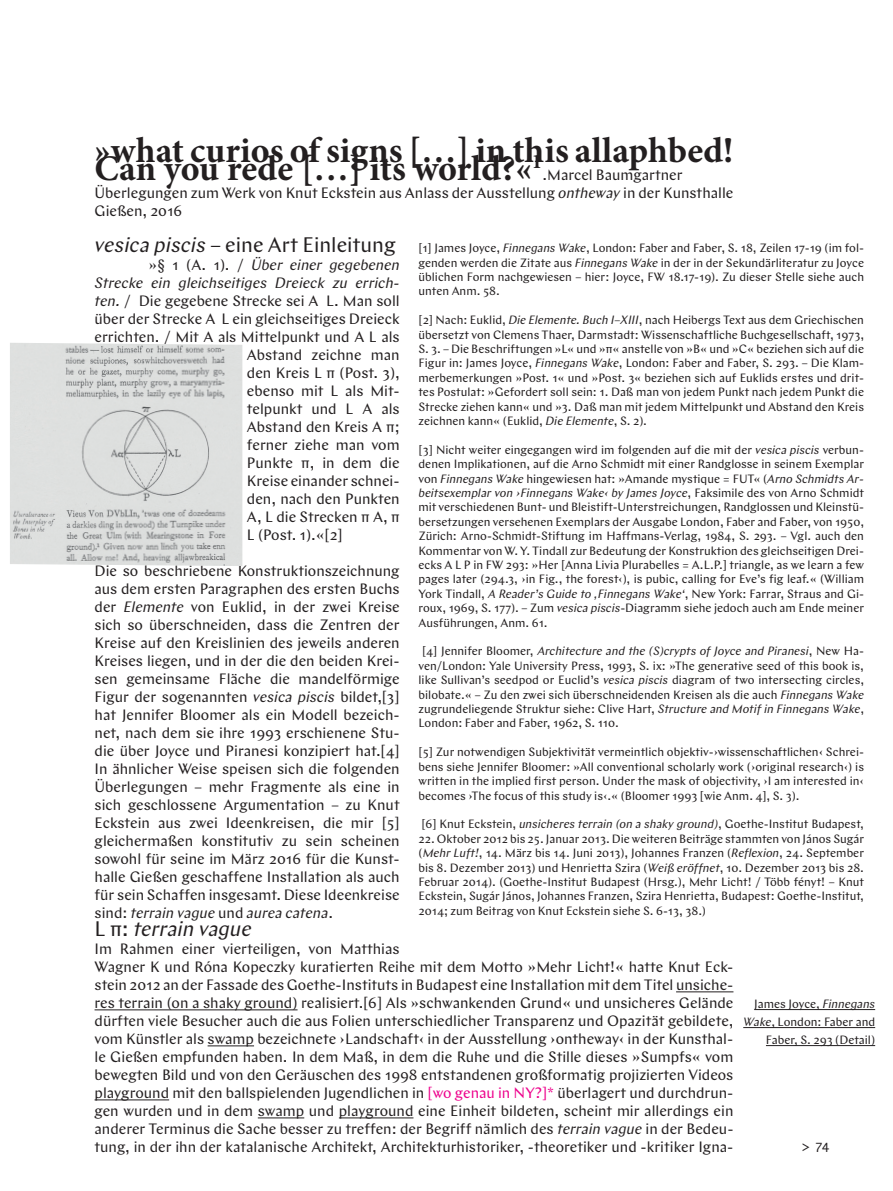
<style>
.page{position:relative;width:893px;height:1191px;background:#fff}
.page>*{position:absolute;margin:0;border:0;box-sizing:border-box;transform-origin:0 0}
.t1{font:700 36px "Minion Pro";color:#231f20}
.t2{font:21px "Chap";color:#231f20}
.t3{font:italic 21px "Chap";color:#231f20}
.t4{font:15px/18px "Chap";color:#231f20}
.t5{font:italic 15px "Chap";color:#231f20}
.t6{font:12px/14.4px "Chap";color:#231f20;text-align:justify}
.t7{font:12px "Monaco";color:#231f20}
.s1{font-style:italic}
.s2{font-style:normal}
.s3{color:#ed028c}
.s4{font-family:"Chap";font-size:18px}
</style>
<div class="page">
<hr style="left:676px;top:991px;width:57px;height:1px;background:#231f20">
<hr style="left:95px;top:1009px;width:203px;height:1px;background:#231f20">
<hr style="left:208px;top:1045px;width:46px;height:1px;background:#231f20">
<hr style="left:95px;top:1099px;width:74px;height:1px;background:#231f20">
<hr style="left:258px;top:1117px;width:46px;height:1px;background:#231f20">
<hr style="left:339px;top:1117px;width:74px;height:1px;background:#231f20">
<hr style="left:754px;top:1009px;width:121px;height:1px;background:#231f20">
<hr style="left:743px;top:1027px;width:132px;height:1px;background:#231f20">
<hr style="left:766px;top:1045px;width:109px;height:1px;background:#231f20">
<img style="left:10px;top:343px;width:232px;height:223px">
<h1 class="t1" style="left:95px;top:125px;width:640px">»what curios of signs […] in this allaphbed!</h1>
<h1 class="t1" style="left:95px;top:143px;width:449px">Can you rede […] its world?«<sup>1</sup></h1>
<p class="t4" style="left:95px;top:166px;width:640px;text-indent:448px">.Marcel Baumgartner<br>Überlegungen zum Werk von Knut Eckstein aus Anlass der Ausstellung <span class="s1">ontheway</span> in der Kunsthalle<br>Gießen, 2016</p>
<h2 class="t2" style="left:95px;top:232px;width:303px"><span class="s1">vesica piscis</span> – eine Art Einleitung</h2>
<p class="t5" style="left:149px;top:256px;width:253px"><span class="s2">»§ 1 (A. 1). /</span> Über einer gegebenen</p>
<p class="t5" style="left:95px;top:274px;width:307px">Strecke ein gleichseitiges Dreieck zu errich-</p>
<p class="t4" style="left:95px;top:292px;width:307px"><span class="s1">ten.</span> / Die gegebene Strecke sei A L. Man soll</p>
<p class="t4" style="left:95px;top:310px;width:307px">über der Strecke A L ein gleichseitiges Dreieck</p>
<p class="t4" style="left:95px;top:328px;width:307px">errichten. / Mit A als Mittelpunkt und A L als</p>
<p class="t4" style="left:247px;top:346px;width:154px">Abstand zeichne man</p>
<p class="t4" style="left:247px;top:364px;width:154px">den Kreis L π (Post. 3),</p>
<p class="t4" style="left:247px;top:382px;width:154px">ebenso mit L als Mit-</p>
<p class="t4" style="left:247px;top:400px;width:154px">telpunkt und L A als</p>
<p class="t4" style="left:247px;top:418px;width:154px">Abstand den Kreis A π;</p>
<p class="t4" style="left:247px;top:436px;width:154px">ferner ziehe man vom</p>
<p class="t4" style="left:247px;top:454px;width:154px">Punkte π, in dem die</p>
<p class="t4" style="left:247px;top:472px;width:154px">Kreise einander schnei-</p>
<p class="t4" style="left:247px;top:490px;width:154px">den, nach den Punkten</p>
<p class="t4" style="left:247px;top:508px;width:154px">A, L die Strecken π A, π</p>
<p class="t4" style="left:247px;top:526px;width:97px">L (Post. 1).«[2]</p>
<p class="t4" style="left:95px;top:562px;width:307px;text-align:justify">Die so beschriebene Konstruktionszeichnung aus dem ersten Paragraphen des ersten Buchs der <span class="s1">Elemente</span> von Euklid, in der zwei Kreise sich so überschneiden, dass die Zentren der Kreise auf den Kreislinien des jeweils anderen Kreises liegen, und in der die den beiden Krei&shy;sen gemeinsame Fläche die mandelförmige Figur der sogenannten <span class="s1">vesica piscis</span> bildet,[3] hat Jennifer Bloomer als ein Modell bezeich&shy;net, nach dem sie ihre 1993 erschienene Stu&shy;die über Joyce und Piranesi konzipiert hat.[4] In ähnlicher Weise speisen sich die folgenden Überlegungen – mehr Fragmente als eine in sich geschlossene Argumentation – zu Knut Eckstein aus zwei Ideenkreisen, die mir [5] gleichermaßen konstitutiv zu sein scheinen sowohl für seine im März 2016 für die Kunst&shy;halle Gießen geschaffene Installation als auch für sein Schaffen insgesamt. Diese Ideenkreise sind: <span class="s1">terrain vague</span> und <span class="s1">aurea catena</span>.</p>
<h2 class="t3" style="left:95px;top:916px;width:159px"><span class="s2">L π:</span> terrain vague</h2>
<p class="t4" style="left:95px;top:940px;width:640px">Im Rahmen einer vierteiligen, von Matthias<br>Wagner K und Róna Kopeczky kuratierten Reihe mit dem Motto »Mehr Licht!« hatte Knut Eck&shy;stein 2012 an der Fassade des Goethe-Instituts in Budapest eine Installation mit dem Titel unsiche&shy;res terrain (on a shaky ground) realisiert.[6] Als »schwankenden Grund« und unsicheres Gelände dürften viele Besucher auch die aus Folien unterschiedlicher Transparenz und Opazität gebildete, vom Künstler als swamp bezeichnete ›Landschaft‹ in der Ausstellung ›ontheway‹ in der Kunsthal&shy;le Gießen empfunden haben. In dem Maß, in dem die Ruhe und die Stille dieses »Sumpfs« vom bewegten Bild und von den Geräuschen des 1998 entstandenen großformatig projizierten Videos playground mit den ballspielenden Jugendlichen in <span class="s3">[wo genau in NY?]*</span> überlagert und durchdrun&shy;gen wurden und in dem swamp und playground eine Einheit bildeten, scheint mir allerdings ein anderer Terminus die Sache besser zu treffen: der Begriff nämlich des <span class="s1">terrain vague</span> in der Bedeu&shy;tung, in der ihn der katalanische Architekt, Architekturhistoriker, -theoretiker und -kritiker Igna-</p>
<p class="t6" style="left:418px;top:241px;width:447px">[1] James Joyce, <span class="s1">Finnegans Wake</span>, London: Faber and Faber, S. 18, Zeilen 17-19 (im fol&shy;genden werden die Zitate aus <span class="s1">Finnegans Wake</span> in der in der Sekundärliteratur zu Joyce üblichen Form nachgewiesen – hier: Joyce, FW 18.17-19). Zu dieser Stelle siehe auch unten Anm. 58.</p>
<p class="t6" style="left:418px;top:313px;width:447px">[2] Nach: Euklid, <span class="s1">Die Elemente. Buch I–XIII</span>, nach Heibergs Text aus dem Griechischen übersetzt von Clemens Thaer, Darmstadt: Wissenschaftliche Buchgesellschaft, 1973, S. 3. – Die Beschriftungen »L« und »π« anstelle von »B« und »C« beziehen sich auf die Figur in: James Joyce, <span class="s1">Finnegans Wake</span>, London: Faber and Faber, S. 293. – Die Klam&shy;merbemerkungen »Post. 1« und »Post. 3« beziehen sich auf Euklids erstes und drit&shy;tes Postulat: »Gefordert soll sein: 1. Daß man von jedem Punkt nach jedem Punkt die Strecke ziehen kann« und »3. Daß man mit jedem Mittelpunkt und Abstand den Kreis zeichnen kann« (Euklid, <span class="s1">Die Elemente</span>, S. 2).</p>
<p class="t6" style="left:418px;top:442px;width:447px">[3] Nicht weiter eingegangen wird im folgenden auf die mit der <span class="s1">vesica piscis</span> verbun&shy;denen Implikationen, auf die Arno Schmidt mit einer Randglosse in seinem Exemplar von <span class="s1">Finnegans Wake</span> hingewiesen hat: »Amande mystique = FUT« (<span class="s1">Arno Schmidts Ar&shy;beitsexemplar von ›Finnegans Wake‹ by James Joyce</span>, Faksimile des von Arno Schmidt mit verschiedenen Bunt- und Bleistift-Unterstreichungen, Randglossen und Kleinstü&shy;bersetzungen versehenen Exemplars der Ausgabe London, Faber and Faber, von 1950, Zürich: Arno-Schmidt-Stiftung im Haffmans-Verlag, 1984, S. 293. – Vgl. auch den Kommentar von W. Y. Tindall zur Bedeutung der Konstruktion des gleichseitigen Drei&shy;ecks A L P in FW 293: »Her [Anna Livia Plurabelles = A.L.P.] triangle, as we learn a few pages later (294.3, ›in Fig., the forest‹), is pubic, calling for Eve’s fig leaf.« (William York Tindall, <span class="s1">A Reader’s Guide to ‚Finnegans Wake‘</span>, New York: Farrar, Straus and Gi&shy;roux, 1969, S. 177). – Zum <span class="s1">vesica piscis</span>-Diagramm siehe jedoch auch am Ende meiner Ausführungen, Anm. 61.</p>
<p class="t6" style="left:418px;top:644px;width:447px;text-indent:4px">[4] Jennifer Bloomer, <span class="s1">Architecture and the (S)crypts of Joyce and Piranesi</span>, New Ha&shy;ven/London: Yale University Press, 1993, S. ix: »The generative seed of this book is, like Sullivan’s seedpod or Euclid’s <span class="s1">vesica piscis</span> diagram of two intersecting circles, bilobate.« – Zu den zwei sich überschneidenden Kreisen als die auch <span class="s1">Finnegans Wake </span>zugrundeliegende Struktur siehe: Clive Hart, <span class="s1">Structure and Motif in Finnegans Wake</span>, London: Faber and Faber, 1962, S. 110.</p>
<p class="t6" style="left:418px;top:745px;width:447px">[5] Zur notwendigen Subjektivität vermeintlich objektiv-›wissenschaftlichen‹ Schrei&shy;bens siehe Jennifer Bloomer: »All conventional scholarly work (›original research‹) is written in the implied first person. Under the mask of objectivity, ›I am interested in‹ becomes ›The focus of this study is‹.« (Bloomer 1993 [wie Anm. 4], S. 3).</p>
<p class="t6" style="left:421px;top:817px;width:444px">[6] Knut Eckstein, <span class="s1">unsicheres terrain (on a shaky ground)</span>, Goethe-Institut Budapest,</p>
<p class="t6" style="left:418px;top:831px;width:447px">22. Oktober 2012 bis 25. Januar 2013. Die weiteren Beiträge stammten von János Sugár (<span class="s1">Mehr Luft!</span>, 14. März bis 14. Juni 2013), Johannes Franzen (<span class="s1">Reflexion</span>, 24. September bis 8. Dezember 2013) und Henrietta Szira (<span class="s1">Weiß eröffnet</span>, 10. Dezember 2013 bis 28.<br>Februar 2014). (Goethe-Institut Budapest (Hrsg.), Mehr Licht! / Több fényt! – Knut Eckstein, Sugár János, Johannes Franzen, Szira Henrietta, Budapest: Goethe-Institut, 2014; zum Beitrag von Knut Eckstein siehe S. 6-13, 38.)</p>
<p class="t6" style="left:743px;top:995px;width:133px;line-height:18px;text-align:right">James Joyce, <span class="s1">Finnegans<br>Wake</span>, London: Faber and<br>Faber, S. 293 (Detail)</p>
<p class="t7" style="left:800px;top:1137px;width:30px"><span class="s4">&gt;</span> 74</p>
</div>
